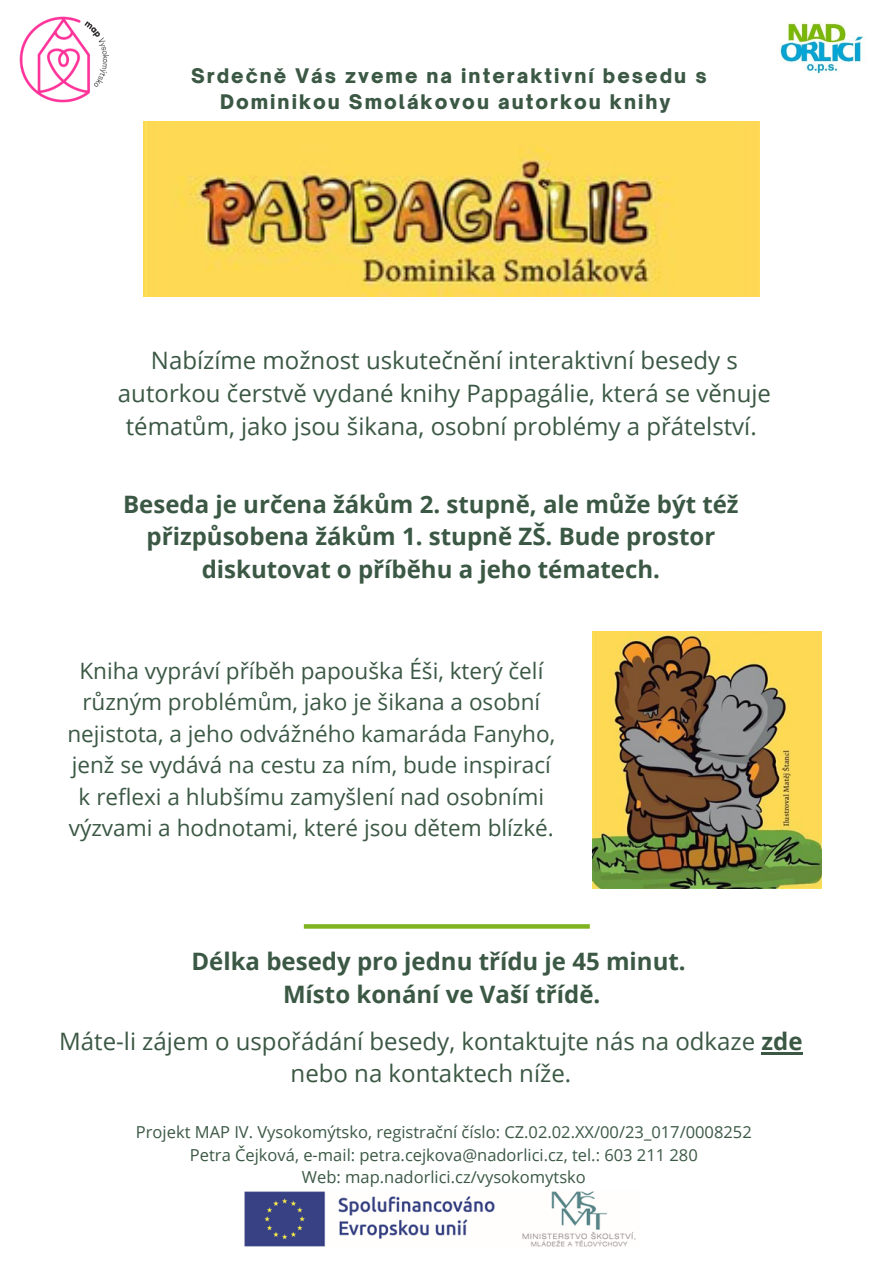
<style>
.page{position:relative;width:894px;height:1264px;background:#fff}
.page>*{position:absolute;margin:0;border:0;box-sizing:border-box;transform-origin:0 0}
.t1{font:24px/32.7px "Open Sans";color:#3b5844;text-align:center}
.t2{font:700 24px/32.7px "Open Sans";color:#3b5844;text-align:center}
.t3{font:22.5px/31.5px "Open Sans";color:#3b5844;text-align:center}
.t4{font:900 19.2px/25.8px "Open Sauce One";letter-spacing:.105em;color:#3b5844;text-align:center}
.t5{font:16.5px "Open Sans";color:#3b5844}
.s1{font-weight:700}
</style>
<div class="page">
<img style="left:19px;top:16px;width:90px;height:87px">
<img style="left:780px;top:23px;width:84px;height:51px">
<svg style="left:304px;top:924px;width:285px;height:4px"></svg>
<img style="left:244px;top:1191px;width:392px;height:55px">
<hr style="left:761px;top:1052px;width:41px;height:2px;background:#3b5844">
<img style="left:143px;top:122px;width:616px;height:174px">
<img style="left:592px;top:631px;width:229px;height:257px">
<p class="t4" style="left:191px;top:63px;width:517px">Srdečně Vás zveme na interaktivní besedu s<br>Dominikou Smolákovou autorkou knihy</p>
<h1 class="t1" style="left:118px;top:343px;width:654px">Nabízíme možnost uskutečnění interaktivní besedy s autorkou čerstvě vydané knihy Pappagálie, která se věnuje tématům, jako jsou šikana, osobní problémy a přátelství.</h1>
<h2 class="t2" style="left:123px;top:487px;width:616px">Beseda je určena žákům 2. stupně, ale může být též přizpůsobena žákům 1. stupně ZŠ. Bude prostor diskutovat o příběhu a jeho tématech.</h2>
<p class="t3" style="left:67px;top:654px;width:489px">Kniha vypráví příběh papouška Éši, který čelí různým problémům, jako je šikana a osobní nejistota, a jeho odvážného kamaráda Fanyho, jenž se vydává na cestu za ním, bude inspirací k reflexi a hlubšímu zamyšlení nad osobními výzvami a hodnotami, které jsou dětem blízké.</p>
<p class="t2" style="left:191px;top:944px;width:495px">Délka besedy pro jednu třídu je 45 minut.</p>
<p class="t2" style="left:283px;top:977px;width:319px">Místo konání ve Vaší třídě.</p>
<h1 class="t1" style="left:59px;top:1024px;width:744px">Máte-li zájem o uspořádání besedy, kontaktujte nás na odkaze <span class="s1">zde </span>nebo na kontaktech níže.</h1>
<h3 class="t5" style="left:136px;top:1120px;width:617px">Projekt MAP IV. Vysokomýtsko, registrační číslo: CZ.02.02.XX/00/23_017/0008252</h3>
<p class="t5" style="left:190px;top:1142px;width:509px">Petra Čejková, e-mail: petra.cejkova@nadorlici.cz, tel.: 603 211 280</p>
<h2 class="t5" style="left:302px;top:1165px;width:285px">Web: map.nadorlici.cz/vysokomytsko</h2>
</div>
